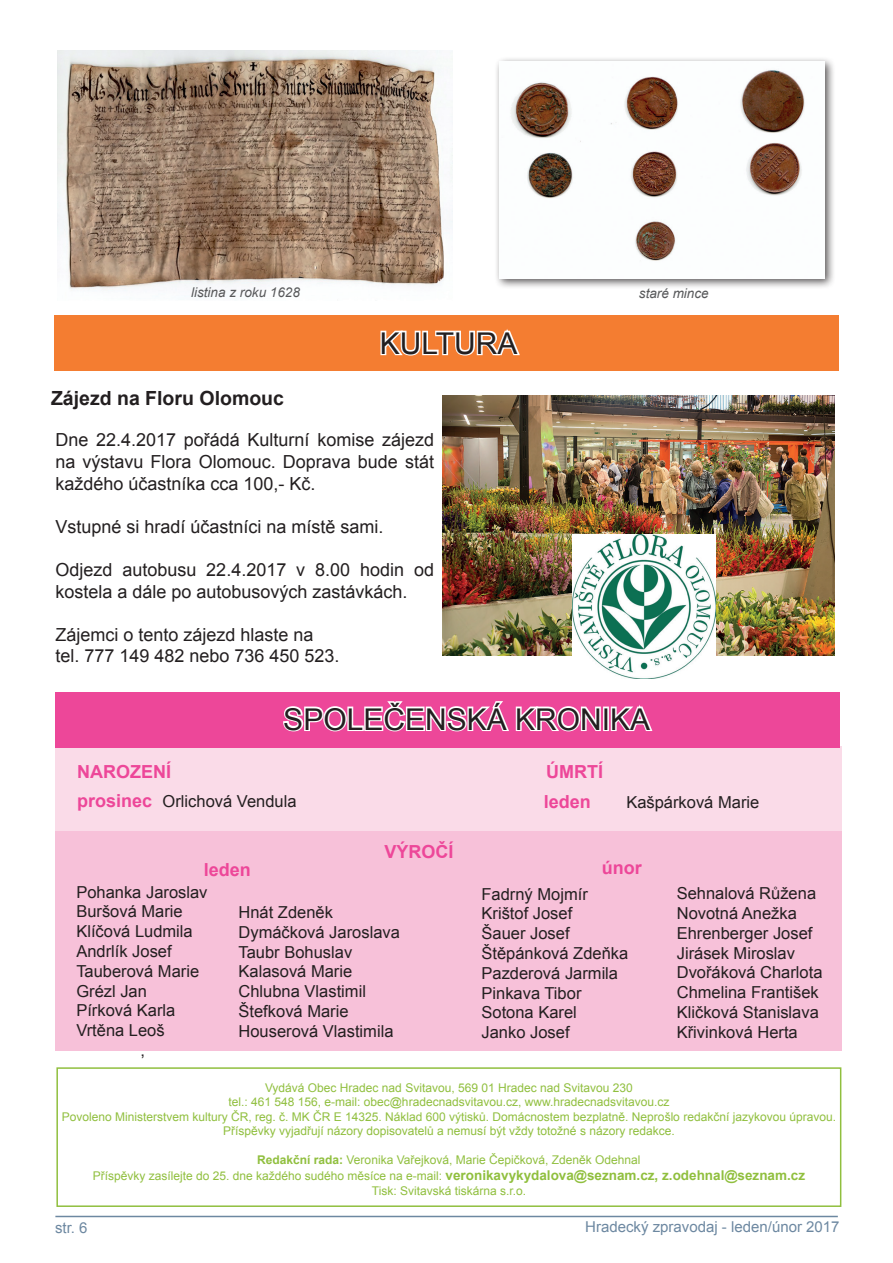
<style>
.page{position:relative;width:893px;height:1263px;background:#fff}
.page>*{position:absolute;margin:0;border:0;box-sizing:border-box;transform-origin:0 0}
.t1{font:30px "Arial";color:#231f20}
.t2{font:700 19.5px "Arial";color:#231f20}
.t3{font:18px/21.6px "Arial";color:#231f20}
.t4{font:700 18px "Arial";color:#ed4799}
.t5{font:16.5px/19.8px "Arial";color:#231f20}
.t6{font:15px "Arial";color:#6d88a1}
.t7{font:italic 13.5px "Arial";color:#57585a}
.t8{font:12px/14.4px "Arial";color:#90bf3e;text-align:center}
.s1{font-weight:700;font-size:18px;color:#ed4799}
.s2{font-weight:700}
.s3{font-weight:700;font-size:13.5px}
</style>
<div class="page">
<div style="left:55px;top:746px;width:787px;height:279px;background:#fadbe8"></div>
<div style="left:55px;top:831px;width:787px;height:219px;background:#f7c1d9"></div>
<div style="left:55px;top:692px;width:785px;height:55px;background:#ed4799"></div>
<div style="left:56px;top:1067px;width:785px;height:140px;border:2px solid #90bf3e"></div>
<svg style="left:283px;top:701px;width:318px;height:31px"></svg>
<div style="left:603px;top:706px;width:6px;height:25px;border:3px solid #fff"></div>
<svg style="left:610px;top:704px;width:43px;height:28px"></svg>
<hr style="left:55px;top:1216px;width:783px;height:1px;background:#6d88a1">
<img style="left:442px;top:395px;width:393px;height:260px">
<img style="left:572px;top:535px;width:144px;height:144px">
<img style="left:57px;top:50px;width:395px;height:247px">
<div style="left:494px;top:56px;width:341px;height:234px;background:#231f20;opacity:.75"></div>
<img style="left:499px;top:62px;width:325px;height:216px">
<div style="left:54px;top:315px;width:785px;height:56px;background:#f47d31"></div>
<svg style="left:380px;top:329px;width:140px;height:27px"></svg>
<p class="t7" style="left:191px;top:283px;width:110px">listina z roku 1628</p>
<p class="t7" style="left:639px;top:284px;width:71px">staré mince</p>
<h1 class="t1" style="left:380px;top:323px;width:139px">KULTURA</h1>
<h2 class="t2" style="left:51px;top:385px;width:234px">Zájezd na Floru Olomouc</h2>
<h3 class="t3" style="left:55px;top:429px;width:380px;text-align:justify">Dne 22.4.2017 pořádá Kulturní komise zájezd na výstavu Flora Olomouc. Doprava bude stát každého účastníka cca 100,- Kč.</h3>
<h3 class="t3" style="left:55px;top:516px;width:330px">Vstupné si hradí účastníci na místě sami.</h3>
<h3 class="t3" style="left:55px;top:559px;width:380px">Odjezd autobusu 22.4.2017 v 8.00 hodin od kostela a dále po autobusových zastávkách.</h3>
<h3 class="t3" style="left:55px;top:624px;width:286px">Zájemci o tento zájezd hlaste na tel. 777 149 482 nebo 736 450 523.</h3>
<h1 class="t1" style="left:283px;top:699px;width:368px">SPOLEČENSKÁ KRONIKA</h1>
<h3 class="t4" style="left:77px;top:760px;width:95px">NAROZENÍ</h3>
<h3 class="t5" style="left:77px;top:792px;width:221px"><span class="s1">prosinec</span> Orlichová Vendula</h3>
<h3 class="t4" style="left:385px;top:840px;width:71px">VÝROČÍ</h3>
<h3 class="t4" style="left:204px;top:858px;width:49px">leden</h3>
<h3 class="t5" style="left:76px;top:882px;width:133px">Pohanka Jaroslav</h3>
<h3 class="t5" style="left:76px;top:902px;width:108px">Buršová Marie</h3>
<h3 class="t5" style="left:76px;top:922px;width:118px">Klíčová Ludmila</h3>
<h3 class="t5" style="left:76px;top:941px;width:97px">Andrlík Josef</h3>
<h3 class="t5" style="left:76px;top:961px;width:124px">Tauberová Marie</h3>
<h3 class="t5" style="left:76px;top:981px;width:72px">Grézl Jan</h3>
<h3 class="t5" style="left:76px;top:1001px;width:101px">Pírková Karla</h3>
<h3 class="t5" style="left:76px;top:1021px;width:90px">Vrtěna Leoš</h3>
<h3 class="t5" style="left:141px;top:1040px;width:6px">,</h3>
<h3 class="t5" style="left:239px;top:902px;width:163px">Hnát Zdeněk<br>Dymáčková Jaroslava<br>Taubr Bohuslav<br>Kalasová Marie<br>Chlubna Vlastimil<br>Štefková Marie<br>Houserová Vlastimila</h3>
<h3 class="t4" style="left:546px;top:759px;width:58px">ÚMRTÍ</h3>
<h3 class="t4" style="left:544px;top:790px;width:49px">leden</h3>
<h3 class="t5" style="left:626px;top:792px;width:134px">Kašpárková Marie</h3>
<h3 class="t4" style="left:602px;top:856px;width:41px">únor</h3>
<h3 class="t5" style="left:481px;top:884px;width:148px">Fadrný Mojmír<br>Krištof Josef<br>Šauer Josef<br>Štěpánková Zdeňka<br>Pazderová Jarmila<br>Pinkava Tibor<br>Sotona Karel<br>Janko Josef</h3>
<h3 class="t5" style="left:677px;top:884px;width:147px">Sehnalová Růžena<br>Novotná Anežka<br>Ehrenberger Josef<br>Jirásek Miroslav<br>Dvořáková Charlota<br>Chmelina František<br>Kličková Stanislava<br>Křivinková Herta</h3>
<p class="t8" style="left:62px;top:1081px;width:776px">Vydává Obec Hradec nad Svitavou, 569 01 Hradec nad Svitavou 230<br>tel.: 461 548 156, e-mail: obec@hradecnadsvitavou.cz, www.hradecnadsvitavou.cz<br>Povoleno Ministerstvem kultury ČR, reg. č. MK ČR E 14325. Náklad 600 výtisků. Domácnostem bezplatně. Neprošlo redakční jazykovou úpravou.<br>Příspěvky vyjadřují názory dopisovatelů a nemusí být vždy totožné s názory redakce.</p>
<p class="t8" style="left:93px;top:1152px;width:714px;line-height:16.2px"><span class="s2">Redakční rada:</span> Veronika Vařejková, Marie Čepičková, Zdeněk Odehnal<br>Příspěvky zasílejte do 25. dne každého sudého měsíce na e-mail: <span class="s3">veronikavykydalova@seznam.cz, z.odehnal@seznam.cz</span></p>
<p class="t8" style="left:372px;top:1183px;width:156px">Tisk: Svitavská tiskárna s.r.o.</p>
<p class="t6" style="left:55px;top:1217px;width:34px">str. 6</p>
<p class="t6" style="left:585px;top:1217px;width:256px">Hradecký zpravodaj - leden/únor 2017</p>
</div>
